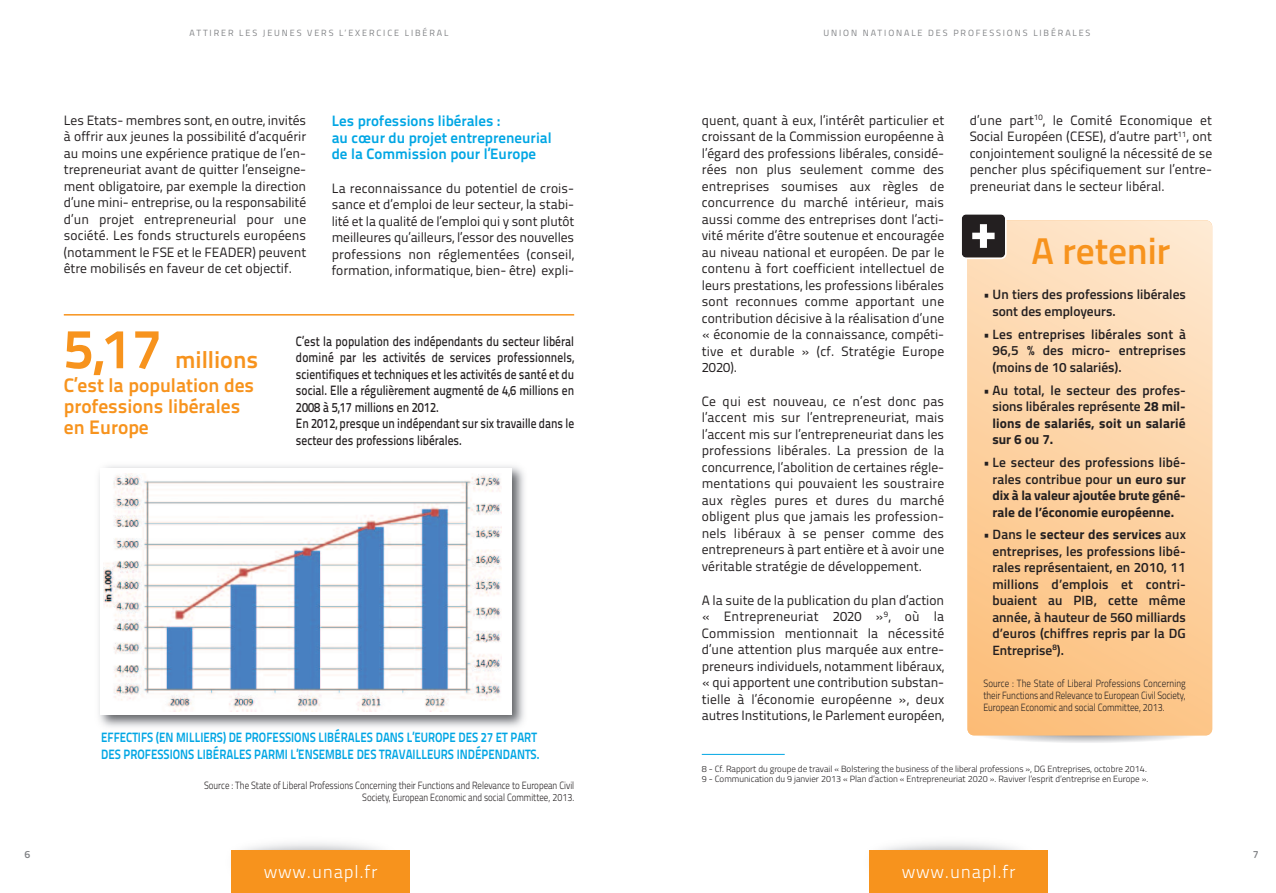
<style>
.page{position:relative;width:1276px;height:893px;background:#fff}
.page>*{position:absolute;margin:0;border:0;box-sizing:border-box;transform-origin:0 0}
.t1{font:700 55.8px "Titillium Text 22 L";color:#f7931d}
.t2{font:600 37.5px "Titillium";color:#f7931d}
.t3{font:700 24px "Titillium Text 22 L";color:#f7931d}
.t4{font:700 19.5px/21px "Titillium Text 22 L";color:#f7931d}
.t5{font:300 18px "Titillium Text 22 L";letter-spacing:.04em;color:#fff}
.t6{font:700 15px/16.5px "Titillium Text 22 L";color:#00a6e4}
.t7{font:13.5px/16.5px "Titillium Text 22 L";color:#231f20;text-align:justify}
.t8{font:600 13.5px/16.5px "Titillium";color:#231f20;text-align:justify}
.t9{font:500 13.5px/16.5px "Titillium Text 22 L";color:#231f20;scale:.85 1}
.t10{font:700 13.5px/16.5px "Titillium Text 22 L";color:#00a6e4;scale:.85 1}
.t11{font:700 13.5px/16.5px "Titillium";letter-spacing:-.005em;color:#231f20;text-align:justify}
.t12{font:300 10.5px/12px "Titillium";color:#231f20;text-align:right;scale:.85 1}
.t13{font:600 10.5px "Titillium";color:#808285}
.t14{font:300 9px/10.8px "Titillium";color:#231f20}
.t15{font:9px "Titillium";letter-spacing:.21em;color:#808285}
.s1{font-weight:700}
.s2{font-weight:600}
</style>
<div class="page">
<div style="left:231px;top:850px;width:179px;height:43px;background:#f7931d"></div>
<div style="left:869px;top:850px;width:179px;height:43px;background:#f7931d"></div>
<img style="left:99px;top:466px;width:425px;height:261px">
<div style="left:100px;top:468px;width:411px;height:247px;background:#fff"></div>
<img style="left:103px;top:474px;width:399px;height:237px">
<hr style="left:64px;top:314px;width:510px;height:2px;background:#f7931d">
<div style="left:967px;top:220px;width:245px;height:515px;background:linear-gradient(to bottom,#fee5c9,#fcc07d);border-radius:6px"></div>
<hr style="left:702px;top:754px;width:82px;height:1px;background:#00a6e4">
<svg style="left:961px;top:214px;width:45px;height:45px"></svg>
<p class="t15" style="left:190px;top:30px;width:260px">ATTIRER LES JEUNES VERS L’EXERCICE LIBÉRAL</p>
<p class="t7" style="left:64px;top:114px;width:244px">Les Etats- membres sont, en outre, invités à offrir aux jeunes la possibilité d’acquérir au moins une expérience pratique de l’en&shy;trepreneuriat avant de quitter l’enseigne&shy;ment obligatoire, par exemple la direction d’une mini- entreprise, ou la responsabilité d’un projet entrepreneurial pour une société. Les fonds structurels européens (notamment le FSE et le FEADER) peuvent être mobilisés en faveur de cet objectif.</p>
<p class="t6" style="left:332px;top:114px;width:221px">Les professions libérales :<br>au cœur du projet entrepreneurial de la Commission pour l’Europe</p>
<p class="t7" style="left:332px;top:181px;width:244px">La reconnaissance du potentiel de crois&shy;sance et d’emploi de leur secteur, la stabi&shy;lité et la qualité de l’emploi qui y sont plutôt meilleures qu’ailleurs, l’essor des nouvelles professions non réglementées (conseil, formation, informatique, bien- être) expli-</p>
<h1 class="t1" style="left:64px;top:329px;width:100px">5,17</h1>
<h3 class="t3" style="left:175px;top:351px;width:85px">millions</h3>
<h3 class="t4" style="left:64px;top:377px;width:192px">C’est la population des professions libérales en Europe</h3>
<p class="t9" style="left:296px;top:334px;width:329px">C’est la population des indépendants du secteur libéral dominé par les activités de services professionnels, scientifiques et techniques et les activités de santé et du social. Elle a régulièrement augmenté de 4,6 millions en 2008 à 5,17 millions en 2012.<br>En 2012, presque un indépendant sur six travaille dans le secteur des professions libérales.</p>
<p class="t13" style="left:24px;top:851px;width:7px">6</p>
<p class="t10" style="left:101px;top:731px;width:517px">EFFECTIFS (EN MILLIERS) DE PROFESSIONS LIBÉRALES DANS L’EUROPE DES 27 ET PART<br>DES PROFESSIONS LIBÉRALES PARMI L’ENSEMBLE DES TRAVAILLEURS INDÉPENDANTS.</p>
<p class="t12" style="left:204px;top:780px;width:437px">Source : The State of Liberal Professions Concerning their Functions and Relevance to European Civil<br>Society, European Economic and social Committee, 2013.</p>
<h3 class="t5" style="left:264px;top:865px;width:115px">www.unapl.fr</h3>
<p class="t15" style="left:823px;top:30px;width:268px">UNION NATIONALE DES PROFESSIONS LIBÉRALES</p>
<p class="t7" style="left:702px;top:114px;width:244px">quent, quant à eux, l’intérêt particulier et croissant de la Commission européenne à l’égard des professions libérales, considé&shy;rées non plus seulement comme des entreprises soumises aux règles de concurrence du marché intérieur, mais aussi comme des entreprises dont l’acti&shy;vité mérite d’être soutenue et encouragée au niveau national et européen. De par le contenu à fort coefficient intellectuel de leurs prestations, les professions libérales sont reconnues comme apportant une contribution décisive à la réalisation d’une « économie de la connaissance, compéti&shy;tive et durable » (cf. Stratégie Europe 2020).</p>
<p class="t7" style="left:702px;top:395px;width:244px">Ce qui est nouveau, ce n’est donc pas l’accent mis sur l’entrepreneuriat, mais l’accent mis sur l’entrepreneuriat dans les professions libérales. La pression de la concurrence, l’abolition de certaines régle&shy;mentations qui pouvaient les soustraire aux règles pures et dures du marché obligent plus que jamais les profession&shy;nels libéraux à se penser comme des entrepreneurs à part entière et à avoir une véritable stratégie de développement.</p>
<p class="t7" style="left:702px;top:593px;width:244px">A la suite de la publication du plan d’action « Entrepreneuriat 2020 »<sup>9</sup>, où la Commission mentionnait la nécessité d’une attention plus marquée aux entre&shy;preneurs individuels, notamment libéraux, « qui apportent une contribution substan&shy;tielle à l’économie européenne », deux autres Institutions, le Parlement européen,</p>
<p class="t7" style="left:969px;top:114px;width:244px">d’une part<sup>10</sup>, le Comité Economique et Social Européen (CESE), d’autre part<sup>11</sup>, ont conjointement souligné la nécessité de se pencher plus spécifiquement sur l’entre&shy;preneuriat dans le secteur libéral.</p>
<h2 class="t2" style="left:1031px;top:238px;width:140px">A retenir</h2>
<p class="t8" style="left:992px;top:288px;width:195px;text-indent:-9px">• Un tiers des professions libérales sont des employeurs.</p>
<p class="t8" style="left:992px;top:327px;width:195px;text-indent:-9px">• Les entreprises libérales sont à 96,5 % des micro- entreprises (moins de 10 salariés).</p>
<p class="t8" style="left:992px;top:383px;width:195px;text-indent:-9px">• Au total, le secteur des profes&shy;sions libérales représente <span class="s1">28 mil&shy;lions de salariés, soit un salarié sur 6 ou 7.</span></p>
<p class="t11" style="left:992px;top:455px;width:195px;text-indent:-9px"><span class="s2">• Le secteur des professions libé&shy;rales contribue pour</span> un euro sur dix à la valeur ajoutée brute géné&shy;rale de l’économie européenne.</p>
<p class="t8" style="left:992px;top:528px;width:195px;text-indent:-9px">• Dans le <span class="s1">secteur des services</span> aux entreprises, les professions libé&shy;rales représentaient, en 2010, 11 millions d’emplois et contri&shy;buaient au PIB, cette même année, à hauteur de 560 milliards d’euros (chiffres repris par la DG Entreprise<sup>8</sup>).</p>
<p class="t12" style="left:983px;top:679px;width:239px;text-align:justify">Source : The State of Liberal Professions Concerning their Functions and Relevance to European Civil Society, European Economic and social Committee, 2013.</p>
<p class="t14" style="left:702px;top:764px;width:448px">8 - Cf. Rapport du groupe de travail « Bolstering the business of the liberal professions », DG Entreprises, octobre 2014.<br>9 - Communication du 9 janvier 2013 « Plan d’action « Entrepreneuriat 2020 ». Raviver l’esprit d’entreprise en Europe ».</p>
<h3 class="t5" style="left:902px;top:865px;width:115px">www.unapl.fr</h3>
<p class="t13" style="left:1252px;top:851px;width:7px">7</p>
</div>
